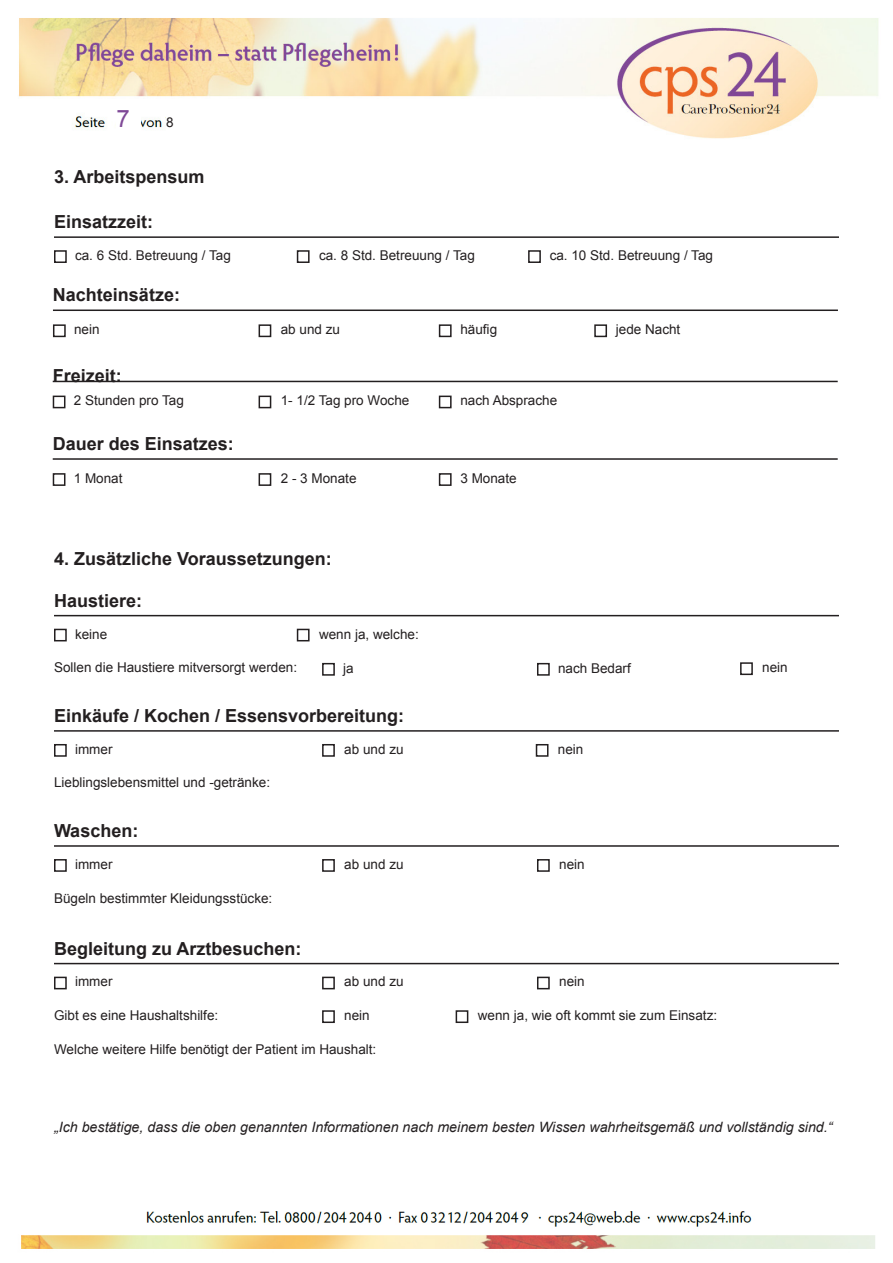
<style>
.page{position:relative;width:893px;height:1263px;background:#fff}
.page>*{position:absolute;margin:0;border:0;box-sizing:border-box;transform-origin:0 0}
.t1{font:24px "Arial";color:#7f4997}
.t2{font:700 18px "Arial";color:#231f20}
.t3{font:italic 14.25px "Arial";color:#231f20}
.t4{font:13.5px "Arial";color:#231f20}
</style>
<div class="page">
<img style="left:19px;top:18px;width:860px;height:121px">
<div style="left:116px;top:106px;width:24px;height:30px;background:#fff"></div>
<div style="left:166px;top:110px;width:24px;height:29px;background:#fff"></div>
<hr style="left:54px;top:236px;width:785px;height:2px;background:#231f20">
<div style="left:54px;top:250px;width:13px;height:13px;border:2px solid #231f20"></div>
<div style="left:297px;top:250px;width:13px;height:13px;border:2px solid #231f20"></div>
<div style="left:528px;top:250px;width:13px;height:13px;border:2px solid #231f20"></div>
<hr style="left:53px;top:309px;width:785px;height:2px;background:#231f20">
<div style="left:53px;top:324px;width:13px;height:13px;border:2px solid #231f20"></div>
<div style="left:259px;top:324px;width:12px;height:13px;border:2px solid #231f20"></div>
<div style="left:439px;top:324px;width:13px;height:13px;border:2px solid #231f20"></div>
<div style="left:594px;top:324px;width:13px;height:13px;border:2px solid #231f20"></div>
<hr style="left:53px;top:381px;width:785px;height:1px;background:#231f20">
<div style="left:53px;top:396px;width:12px;height:12px;border:2px solid #231f20"></div>
<div style="left:259px;top:396px;width:12px;height:12px;border:2px solid #231f20"></div>
<div style="left:439px;top:396px;width:13px;height:12px;border:2px solid #231f20"></div>
<hr style="left:53px;top:458px;width:785px;height:2px;background:#231f20">
<div style="left:53px;top:473px;width:12px;height:13px;border:2px solid #231f20"></div>
<div style="left:259px;top:473px;width:12px;height:13px;border:2px solid #231f20"></div>
<div style="left:439px;top:473px;width:13px;height:13px;border:2px solid #231f20"></div>
<hr style="left:54px;top:615px;width:785px;height:1px;background:#231f20">
<div style="left:54px;top:629px;width:13px;height:12px;border:2px solid #231f20"></div>
<div style="left:297px;top:629px;width:13px;height:12px;border:2px solid #231f20"></div>
<div style="left:322px;top:663px;width:13px;height:13px;border:2px solid #231f20"></div>
<div style="left:740px;top:662px;width:13px;height:13px;border:2px solid #231f20"></div>
<div style="left:537px;top:663px;width:13px;height:13px;border:2px solid #231f20"></div>
<hr style="left:54px;top:730px;width:785px;height:2px;background:#231f20">
<div style="left:54px;top:744px;width:13px;height:13px;border:2px solid #231f20"></div>
<div style="left:322px;top:744px;width:13px;height:13px;border:2px solid #231f20"></div>
<div style="left:536px;top:744px;width:12px;height:13px;border:2px solid #231f20"></div>
<hr style="left:54px;top:845px;width:785px;height:2px;background:#231f20">
<div style="left:54px;top:859px;width:13px;height:13px;border:2px solid #231f20"></div>
<div style="left:322px;top:859px;width:13px;height:13px;border:2px solid #231f20"></div>
<div style="left:537px;top:859px;width:13px;height:13px;border:2px solid #231f20"></div>
<hr style="left:54px;top:963px;width:785px;height:1px;background:#231f20">
<div style="left:54px;top:977px;width:13px;height:12px;border:2px solid #231f20"></div>
<div style="left:322px;top:977px;width:13px;height:12px;border:2px solid #231f20"></div>
<div style="left:537px;top:977px;width:13px;height:12px;border:2px solid #231f20"></div>
<div style="left:322px;top:1010px;width:13px;height:13px;border:2px solid #231f20"></div>
<div style="left:456px;top:1010px;width:12px;height:13px;border:2px solid #231f20"></div>
<img style="left:21px;top:1211px;width:854px;height:38px">
<h1 class="t1" style="left:116px;top:103px;width:15px">7</h1>
<p class="t4" style="left:166px;top:113px;width:9px">8</p>
<h2 class="t2" style="left:54px;top:165px;width:152px">3. Arbeitspensum</h2>
<h2 class="t2" style="left:54px;top:210px;width:101px">Einsatzzeit:</h2>
<p class="t4" style="left:75px;top:246px;width:157px">ca. 6 Std. Betreuung / Tag</p>
<p class="t4" style="left:319px;top:246px;width:157px">ca. 8 Std. Betreuung / Tag</p>
<p class="t4" style="left:550px;top:246px;width:165px">ca. 10 Std. Betreuung / Tag</p>
<h2 class="t2" style="left:53px;top:283px;width:129px">Nachteinsätze:</h2>
<p class="t4" style="left:74px;top:321px;width:27px">nein</p>
<p class="t4" style="left:281px;top:321px;width:61px">ab und zu</p>
<p class="t4" style="left:460px;top:321px;width:38px">häufig</p>
<p class="t4" style="left:616px;top:321px;width:66px">jede Nacht</p>
<h2 class="t2" style="left:53px;top:364px;width:71px">Freizeit:</h2>
<p class="t4" style="left:74px;top:392px;width:112px">2 Stunden pro Tag</p>
<p class="t4" style="left:281px;top:392px;width:130px">1- 1/2 Tag pro Woche</p>
<p class="t4" style="left:460px;top:392px;width:98px">nach Absprache</p>
<h2 class="t2" style="left:53px;top:432px;width:183px">Dauer des Einsatzes:</h2>
<p class="t4" style="left:74px;top:469px;width:50px">1 Monat</p>
<p class="t4" style="left:281px;top:469px;width:77px">2 - 3 Monate</p>
<p class="t4" style="left:460px;top:469px;width:58px">3 Monate</p>
<h2 class="t2" style="left:54px;top:546px;width:279px">4. Zusätzliche Voraussetzungen:</h2>
<h2 class="t2" style="left:54px;top:588px;width:90px">Haustiere:</h2>
<p class="t4" style="left:75px;top:625px;width:34px">keine</p>
<p class="t4" style="left:319px;top:625px;width:101px">wenn ja, welche:</p>
<p class="t4" style="left:54px;top:658px;width:245px">Sollen die Haustiere mitversorgt werden:</p>
<p class="t4" style="left:343px;top:659px;width:12px">ja</p>
<p class="t4" style="left:558px;top:659px;width:74px">nach Bedarf</p>
<p class="t4" style="left:762px;top:658px;width:27px">nein</p>
<h2 class="t2" style="left:54px;top:704px;width:352px">Einkäufe / Kochen / Essensvorbereitung:</h2>
<p class="t4" style="left:75px;top:740px;width:39px">immer</p>
<p class="t4" style="left:344px;top:740px;width:61px">ab und zu</p>
<p class="t4" style="left:54px;top:774px;width:218px">Lieblingslebensmittel und -getränke:</p>
<p class="t4" style="left:558px;top:740px;width:27px">nein</p>
<h2 class="t2" style="left:54px;top:819px;width:86px">Waschen:</h2>
<p class="t4" style="left:75px;top:855px;width:39px">immer</p>
<p class="t4" style="left:344px;top:855px;width:61px">ab und zu</p>
<p class="t4" style="left:54px;top:889px;width:220px">Bügeln bestimmter Kleidungsstücke:</p>
<p class="t4" style="left:559px;top:855px;width:27px">nein</p>
<h2 class="t2" style="left:54px;top:936px;width:249px">Begleitung zu Arztbesuchen:</h2>
<p class="t4" style="left:75px;top:973px;width:39px">immer</p>
<p class="t4" style="left:344px;top:973px;width:61px">ab und zu</p>
<p class="t4" style="left:54px;top:1006px;width:166px">Gibt es eine Haushaltshilfe:</p>
<p class="t4" style="left:559px;top:973px;width:27px">nein</p>
<p class="t4" style="left:344px;top:1006px;width:27px">nein</p>
<p class="t4" style="left:478px;top:1006px;width:241px">wenn ja, wie oft kommt sie zum Einsatz:</p>
<p class="t4" style="left:54px;top:1040px;width:324px">Welche weitere Hilfe benötigt der Patient im Haushalt:</p>
<p class="t3" style="left:54px;top:1117px;width:780px">„Ich bestätige, dass die oben genannten Informationen nach meinem besten Wissen wahrheitsgemäß und vollständig sind.“</p>
</div>
